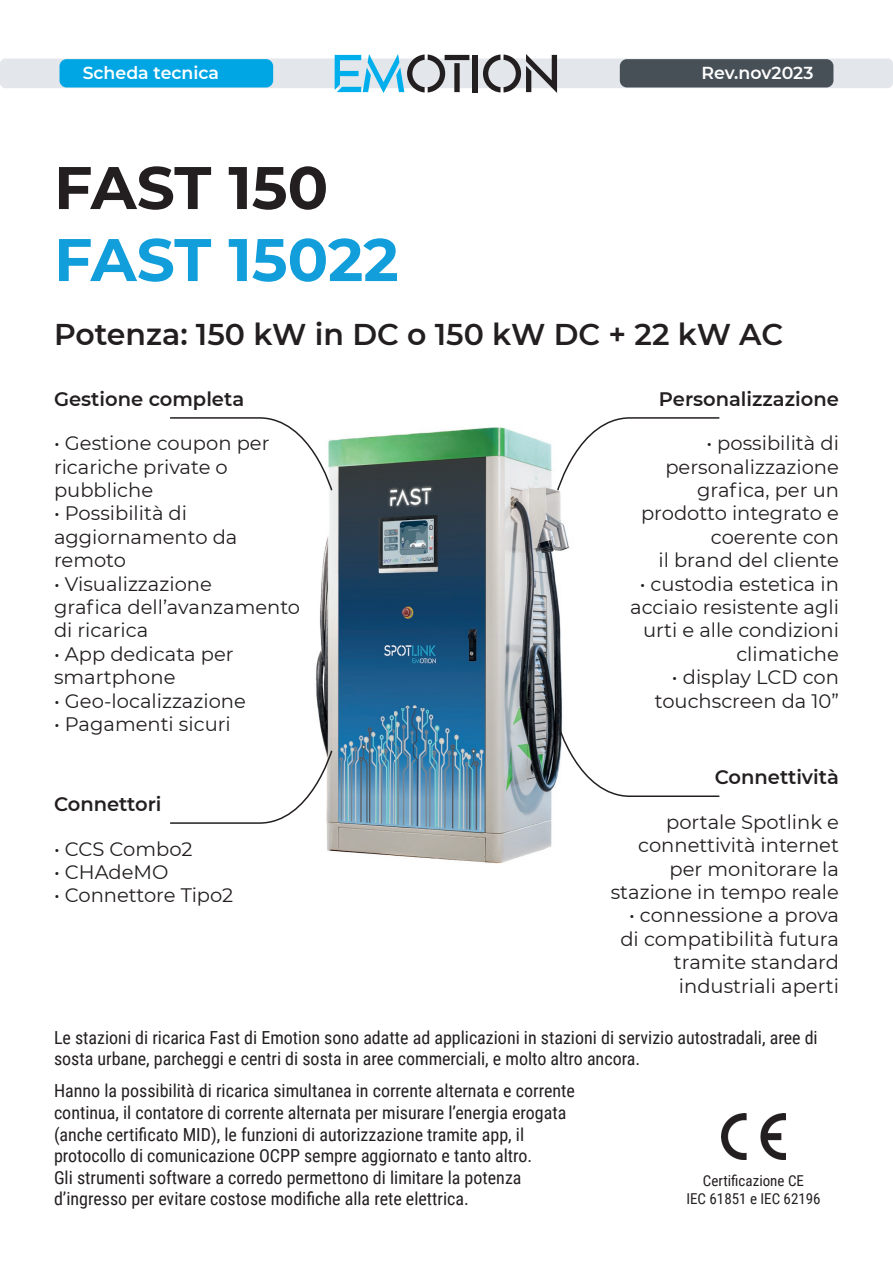
<style>
.page{position:relative;width:893px;height:1263px;background:#fff}
.page>*{position:absolute;margin:0;border:0;box-sizing:border-box;transform-origin:0 0}
.t1{font:700 60px "Montserrat";color:#119eda}
.t2{font:700 60px "Montserrat";color:#231f20}
.t3{font:600 30px "Montserrat";color:#231f20}
.t4{font:19.5px/23.4px "Montserrat";color:#231f20;text-align:right}
.t5{font:600 19.5px "Montserrat";color:#231f20}
.t6{font:18px/21.6px "Roboto Condensed";color:#231f20}
.t7{font:600 17.4px "Montserrat";color:#fff}
.t8{font:15px/18px "Roboto Condensed";color:#231f20;text-align:center}
</style>
<div class="page">
<img style="left:316px;top:427px;width:254px;height:437px">
<svg style="left:170px;top:417px;width:163px;height:75px"></svg>
<svg style="left:556px;top:417px;width:164px;height:75px"></svg>
<svg style="left:170px;top:749px;width:163px;height:75px"></svg>
<svg style="left:556px;top:722px;width:164px;height:76px"></svg>
<img style="left:721px;top:1113px;width:65px;height:47px">
<div style="left:0;top:58px;width:893px;height:30px;background:#e3e7eb;border-radius:5px"></div>
<div style="left:60px;top:59px;width:213px;height:28px;background:#00a6e4;border-radius:7px"></div>
<div style="left:620px;top:59px;width:213px;height:28px;background:#475057;border-radius:7px"></div>
<div style="left:473px;top:55px;width:5px;height:37px;background:#231f20"></div>
<svg style="left:483px;top:54px;width:74px;height:39px"></svg>
<svg style="left:335px;top:54px;width:134px;height:39px"></svg>
<p class="t7" style="left:83px;top:60px;width:138px">Scheda tecnica</p>
<p class="t7" style="left:701px;top:60px;width:113px">Rev.nov2023</p>
<h1 class="t2" style="left:54px;top:144px;width:276px">FAST 150</h1>
<h1 class="t1" style="left:54px;top:216px;width:346px">FAST 15022</h1>
<h2 class="t3" style="left:54px;top:313px;width:731px">Potenza: 150 kW in DC o 150 kW DC + 22 kW AC</h2>
<p class="t5" style="left:54px;top:385px;width:192px">Gestione completa</p>
<p class="t5" style="left:659px;top:385px;width:182px">Personalizzazione</p>
<p class="t4" style="left:54px;top:431px;width:217px;text-align:left">• Gestione coupon per ricariche private o pubbliche</p>
<p class="t4" style="left:54px;top:501px;width:185px;text-align:left">• Possibilità di aggiornamento da remoto</p>
<p class="t4" style="left:54px;top:571px;width:248px;text-align:left">• Visualizzazione<br>grafica dell’avanzamento di ricarica</p>
<p class="t4" style="left:54px;top:641px;width:181px;text-align:left">• App dedicata per smartphone</p>
<p class="t4" style="left:54px;top:688px;width:193px">• Geo-localizzazione</p>
<p class="t4" style="left:54px;top:712px;width:178px">• Pagamenti sicuri</p>
<p class="t4" style="left:641px;top:431px;width:199px">• possibilità di personalizzazione grafica, per un prodotto integrato e coerente con<br>il brand del cliente</p>
<p class="t4" style="left:630px;top:571px;width:210px">• custodia estetica in acciaio resistente agli urti e alle condizioni climatiche</p>
<p class="t4" style="left:655px;top:665px;width:186px">• display LCD con touchscreen da 10”</p>
<p class="t5" style="left:54px;top:790px;width:109px">Connettori</p>
<p class="t4" style="left:54px;top:836px;width:140px">• CCS Combo2</p>
<p class="t4" style="left:54px;top:860px;width:116px">• CHAdeMO</p>
<p class="t4" style="left:54px;top:883px;width:181px">• Connettore Tipo2</p>
<p class="t5" style="left:715px;top:764px;width:126px">Connettività</p>
<p class="t4" style="left:611px;top:809px;width:230px">portale Spotlink e connettività internet per monitorare la stazione in tempo reale</p>
<p class="t4" style="left:620px;top:903px;width:220px">• connessione a prova di compatibilità futura tramite standard industriali aperti</p>
<p class="t6" style="left:54px;top:1026px;width:765px">Le stazioni di ricarica Fast di Emotion sono adatte ad applicazioni in stazioni di servizio autostradali, aree di sosta urbane, parcheggi e centri di sosta in aree commerciali, e molto altro ancora.</p>
<p class="t6" style="left:54px;top:1079px;width:522px">Hanno la possibilità di ricarica simultanea in corrente alternata e corrente continua, il contatore di corrente alternata per misurare l’energia erogata (anche certificato MID), le funzioni di autorizzazione tramite app, il protocollo di comunicazione OCPP sempre aggiornato e tanto altro.<br>Gli strumenti software a corredo permettono di limitare la potenza d’ingresso per evitare costose modifiche alla rete elettrica.</p>
<p class="t8" style="left:686px;top:1171px;width:136px">Certificazione CE<br>IEC 61851 e IEC 62196</p>
</div>
